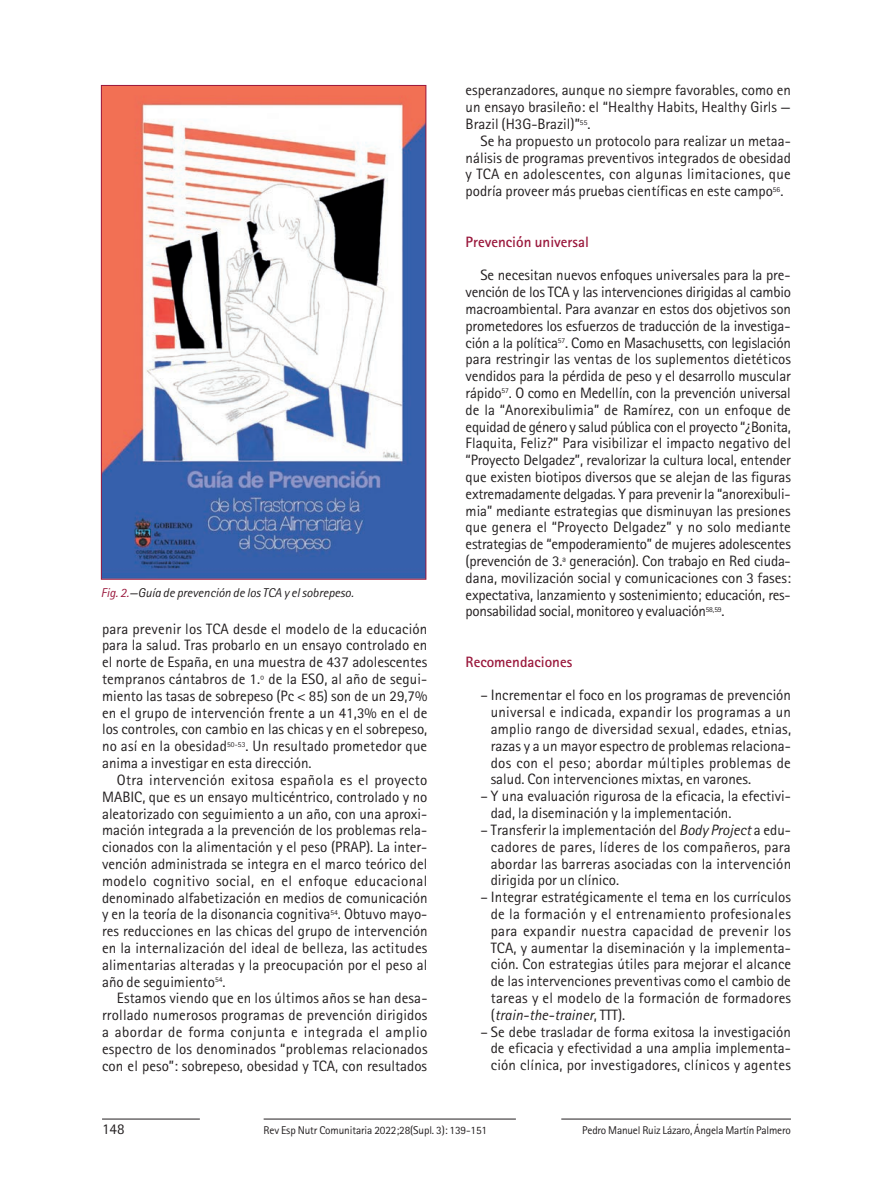
<style>
.page{position:relative;width:893px;height:1191px;background:#fff}
.page>*{position:absolute;margin:0;border:0;box-sizing:border-box;transform-origin:0 0}
.t1{font:15px/16.8px "Rotis Sans Serif";color:#231f20;text-align:justify}
.t2{font:700 15px "Rotis Sans Serif";color:#9a183c}
.t3{font:italic 12.75px "Rotis Sans Serif";color:#231f20}
.t4{font:11.25px "Rotis Sans Serif";letter-spacing:-.015em;color:#231f20}
.s1{color:#9a183c}
.s2{font-style:italic}
</style>
<div class="page">
<hr style="left:102px;top:1118px;width:98px;height:1px;background:#231f20">
<hr style="left:561px;top:1118px;width:230px;height:1px;background:#231f20">
<hr style="left:264px;top:1118px;width:252px;height:1px;background:#231f20">
<img style="left:103px;top:87px;width:321px;height:490px">
<div style="left:101px;top:85px;width:325px;height:494px;border:1px solid #9a183c"></div>
<p class="t3" style="left:101px;top:585px;width:254px"><span class="s1">Fig. 2.</span>—Guía de prevención de los TCA y el sobrepeso.</p>
<p class="t1" style="left:102px;top:620px;width:327px">para prevenir los TCA desde el modelo de la educación para la salud. Tras probarlo en un ensayo controlado en el norte de España, en una muestra de 437 adolescentes tempranos cántabros de 1.º de la ESO, al año de segui&shy;miento las tasas de sobrepeso (Pc &lt; 85) son de un 29,7% en el grupo de intervención frente a un 41,3% en el de los controles, con cambio en las chicas y en el sobrepeso, no así en la obesidad<sup>50-53</sup>. Un resultado prometedor que anima a investigar en esta dirección.</p>
<p class="t1" style="left:102px;top:771px;width:327px;text-indent:15px">Otra intervención exitosa española es el proyecto MABIC, que es un ensayo multicéntrico, controlado y no aleatorizado con seguimiento a un año, con una aproxi&shy;mación integrada a la prevención de los problemas rela&shy;cionados con la alimentación y el peso (PRAP). La inter&shy;vención administrada se integra en el marco teórico del modelo cognitivo social, en el enfoque educacional denominado alfabetización en medios de comunicación y en la teoría de la disonancia cognitiva<sup>54</sup>. Obtuvo mayo&shy;res reducciones en las chicas del grupo de intervención en la internalización del ideal de belleza, las actitudes alimentarias alteradas y la preocupación por el peso al año de seguimiento<sup>54</sup>.</p>
<p class="t1" style="left:102px;top:989px;width:327px;text-indent:15px">Estamos viendo que en los últimos años se han desa&shy;rrollado numerosos programas de prevención dirigidos a abordar de forma conjunta e integrada el amplio espectro de los denominados “problemas relacionados con el peso”: sobrepeso, obesidad y TCA, con resultados</p>
<p class="t1" style="left:466px;top:82px;width:327px">esperanzadores, aunque no siempre favorables, como en un ensayo brasileño: el “Healthy Habits, Healthy Girls — Brazil (H3G-Brazil)”<sup>55</sup>.</p>
<p class="t1" style="left:466px;top:132px;width:327px;text-indent:15px">Se ha propuesto un protocolo para realizar un metaa&shy;nálisis de programas preventivos integrados de obesidad y TCA en adolescentes, con algunas limitaciones, que podría proveer más pruebas científicas en este campo<sup>56</sup>.</p>
<p class="t2" style="left:466px;top:232px;width:125px">Prevención universal</p>
<p class="t1" style="left:466px;top:267px;width:327px;text-indent:15px">Se necesitan nuevos enfoques universales para la pre&shy;vención de los TCA y las intervenciones dirigidas al cambio macroambiental. Para avanzar en estos dos objetivos son prometedores los esfuerzos de traducción de la investiga&shy;ción a la política<sup>57</sup>. Como en Masachusetts, con legislación para restringir las ventas de los suplementos dietéticos vendidos para la pérdida de peso y el desarrollo muscular rápido<sup>57</sup>. O como en Medellín, con la prevención universal de la “Anorexibulimia” de Ramírez, con un enfoque de equidad de género y salud pública con el proyecto “¿Bonita, Flaquita, Feliz?” Para visibilizar el impacto negativo del “Proyecto Delgadez”, revalorizar la cultura local, entender que existen biotipos diversos que se alejan de las figuras extremadamente delgadas. Y para prevenir la “anorexibuli&shy;mia” mediante estrategias que disminuyan las presiones que genera el “Proyecto Delgadez” y no solo mediante estrategias de “empoderamiento” de mujeres adolescentes (prevención de 3.ª generación). Con trabajo en Red ciuda&shy;dana, movilización social y comunicaciones con 3 fases: expectativa, lanzamiento y sostenimiento; educación, res&shy;ponsabilidad social, monitoreo y evaluación<sup>58,59</sup>.</p>
<p class="t2" style="left:466px;top:652px;width:108px">Recomendaciones</p>
<p class="t1" style="left:491px;top:687px;width:302px;text-indent:-10px">– Incrementar el foco en los programas de prevención universal e indicada, expandir los programas a un amplio rango de diversidad sexual, edades, etnias, razas y a un mayor espectro de problemas relaciona&shy;dos con el peso; abordar múltiples problemas de salud. Con intervenciones mixtas, en varones.</p>
<p class="t1" style="left:491px;top:787px;width:302px;text-indent:-10px">– Y una evaluación rigurosa de la eficacia, la efectivi&shy;dad, la diseminación y la implementación.</p>
<p class="t1" style="left:491px;top:821px;width:302px;text-indent:-10px">– Transferir la implementación del <span class="s2">Body Project</span> a edu&shy;cadores de pares, líderes de los compañeros, para abordar las barreras asociadas con la intervención dirigida por un clínico.</p>
<p class="t1" style="left:491px;top:888px;width:302px;text-indent:-10px">– Integrar estratégicamente el tema en los currículos de la formación y el entrenamiento profesionales para expandir nuestra capacidad de prevenir los TCA, y aumentar la diseminación y la implementa&shy;ción. Con estrategias útiles para mejorar el alcance de las intervenciones preventivas como el cambio de tareas y el modelo de la formación de formadores (<span class="s2">train-the-trainer</span>, TTT).</p>
<p class="t1" style="left:491px;top:1023px;width:302px;text-indent:-10px">– Se debe trasladar de forma exitosa la investigación de eficacia y efectividad a una amplia implementa&shy;ción clínica, por investigadores, clínicos y agentes</p>
<p class="t1" style="left:102px;top:1120px;width:24px">148</p>
<p class="t4" style="left:264px;top:1123px;width:225px">Rev Esp Nutr Comunitaria 2022;28(Supl. 3): 139-151</p>
<p class="t4" style="left:582px;top:1123px;width:210px">Pedro Manuel Ruiz Lázaro, Ángela Martín Palmero</p>
</div>
